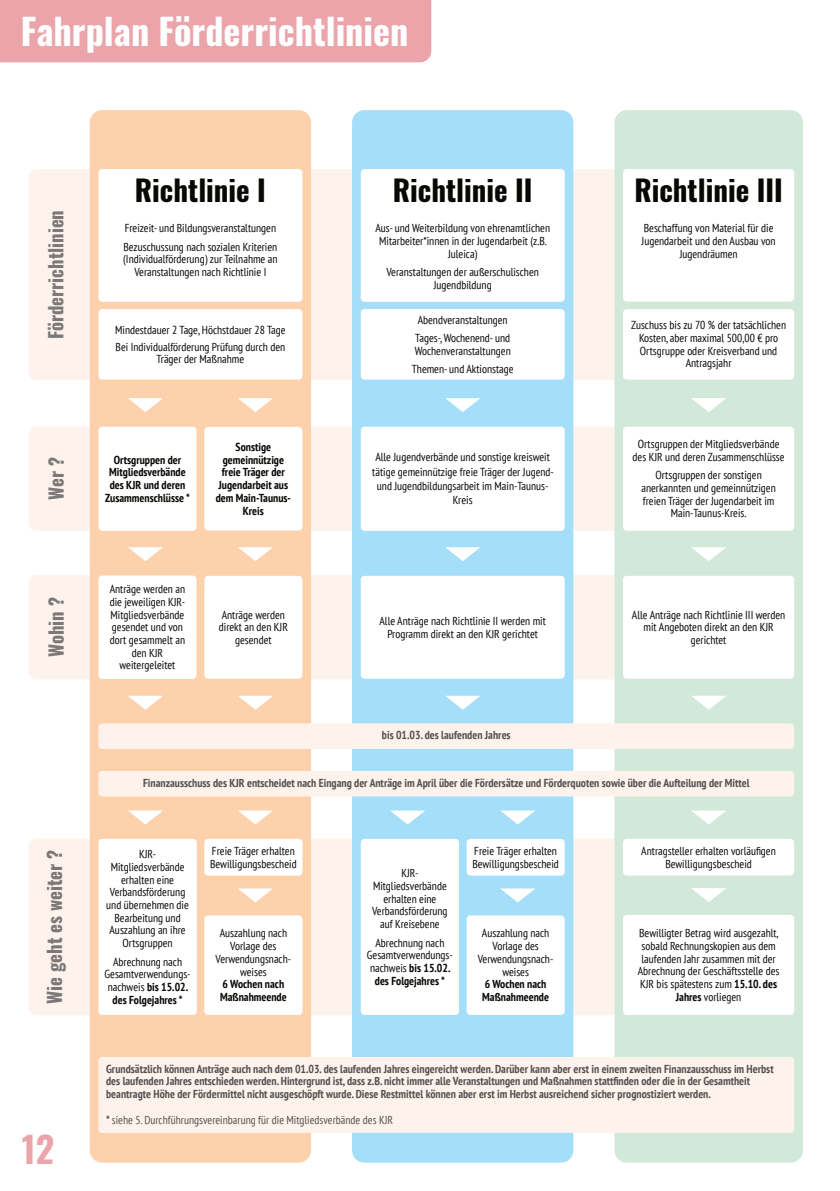
<style>
.page{position:relative;width:840px;height:1191px;background:#fff}
.page>*{position:absolute;margin:0;border:0;box-sizing:border-box;transform-origin:0 0}
.t1{font:700 36px "Oswald";color:#fff}
.t2{font:700 36px "Oswald";color:#eca4ab}
.t3{font:700 28.8px "Oswald";color:#080704}
.t4{font:700 18.8px "Oswald";color:#7c7877}
.t5{font:700 18.8px "Oswald";color:#7d7978}
.t6{font:condensed 11.6px/12.8px "PT Sans";color:#080704;text-align:center}
.t7{font:700 condensed 11.6px/12.8px "PT Sans";color:#545151}
.t8{font:700 condensed 11.6px/12.8px "PT Sans";color:#080704;text-align:center}
.t9{font:700 condensed 11.6px "PT Sans";color:#535050}
.t10{font:condensed 11.6px "PT Sans";color:#545151}
.s1{font-weight:700}
</style>
<div class="page">
<div style="left:0;top:0;width:431px;height:62px;background:#eca4ab"></div>
<div style="left:28px;top:426px;width:586px;height:105px;background:#fef3ec"></div>
<div style="left:28px;top:169px;width:586px;height:211px;background:#fef3ec"></div>
<div style="left:28px;top:575px;width:586px;height:104px;background:#fef3ec"></div>
<div style="left:28px;top:838px;width:586px;height:177px;background:#fef3ec"></div>
<div style="left:90px;top:110px;width:221px;height:1052px;background:#fdd1ac;border-radius:12px"></div>
<div style="left:98px;top:169px;width:204px;height:133px;background:#fff"></div>
<div style="left:98px;top:309px;width:204px;height:70px;background:#fff"></div>
<div style="left:98px;top:427px;width:98px;height:104px;background:#fff"></div>
<div style="left:204px;top:427px;width:98px;height:103px;background:#fff"></div>
<div style="left:98px;top:575px;width:98px;height:104px;background:#fff"></div>
<div style="left:204px;top:576px;width:98px;height:102px;background:#fff"></div>
<div style="left:98px;top:839px;width:99px;height:176px;background:#fff"></div>
<div style="left:204px;top:915px;width:98px;height:100px;background:#fff"></div>
<div style="left:204px;top:839px;width:98px;height:36px;background:#fff"></div>
<svg style="left:238px;top:888px;width:35px;height:14px"></svg>
<div style="left:352px;top:110px;width:221px;height:1052px;background:#a4def8;border-radius:12px"></div>
<div style="left:360px;top:169px;width:204px;height:133px;background:#fff"></div>
<div style="left:360px;top:309px;width:204px;height:70px;background:#fff"></div>
<div style="left:360px;top:427px;width:204px;height:104px;background:#fff"></div>
<div style="left:360px;top:576px;width:204px;height:102px;background:#fff"></div>
<div style="left:614px;top:110px;width:188px;height:1052px;background:#d2e9d9;border-radius:12px"></div>
<div style="left:622px;top:169px;width:171px;height:132px;background:#fff"></div>
<div style="left:622px;top:309px;width:171px;height:70px;background:#fff"></div>
<div style="left:98px;top:723px;width:695px;height:26px;background:#fef3ec"></div>
<div style="left:98px;top:771px;width:695px;height:25px;background:#fef3ec"></div>
<div style="left:98px;top:1057px;width:695px;height:75px;background:#fef3ec"></div>
<div style="left:622px;top:427px;width:171px;height:104px;background:#fff"></div>
<div style="left:622px;top:576px;width:171px;height:102px;background:#fff"></div>
<div style="left:622px;top:838px;width:171px;height:37px;background:#fff"></div>
<div style="left:622px;top:915px;width:171px;height:100px;background:#fff"></div>
<svg style="left:691px;top:888px;width:35px;height:14px"></svg>
<div style="left:360px;top:839px;width:99px;height:176px;background:#fff"></div>
<svg style="left:128px;top:398px;width:35px;height:14px"></svg>
<svg style="left:238px;top:398px;width:35px;height:14px"></svg>
<svg style="left:445px;top:398px;width:35px;height:14px"></svg>
<svg style="left:691px;top:398px;width:35px;height:14px"></svg>
<svg style="left:128px;top:547px;width:35px;height:14px"></svg>
<svg style="left:238px;top:547px;width:35px;height:14px"></svg>
<svg style="left:445px;top:547px;width:35px;height:14px"></svg>
<svg style="left:691px;top:547px;width:35px;height:14px"></svg>
<svg style="left:128px;top:696px;width:35px;height:14px"></svg>
<svg style="left:238px;top:696px;width:35px;height:14px"></svg>
<svg style="left:446px;top:696px;width:34px;height:14px"></svg>
<svg style="left:692px;top:696px;width:34px;height:14px"></svg>
<svg style="left:128px;top:810px;width:35px;height:14px"></svg>
<svg style="left:390px;top:810px;width:35px;height:14px"></svg>
<svg style="left:238px;top:810px;width:35px;height:14px"></svg>
<svg style="left:500px;top:810px;width:35px;height:14px"></svg>
<svg style="left:691px;top:810px;width:35px;height:14px"></svg>
<div style="left:466px;top:915px;width:98px;height:100px;background:#fff"></div>
<div style="left:466px;top:839px;width:98px;height:36px;background:#fff"></div>
<svg style="left:500px;top:888px;width:35px;height:14px"></svg>
<h1 class="t1" style="left:21px;top:3px;width:389px">Fahrplan Förderrichtlinien</h1>
<h3 class="t5" style="left:41px;top:339px;width:131px;rotate:-90deg">Förderrichtlinien</h3>
<h3 class="t4" style="left:41px;top:500px;width:44px;rotate:-90deg">Wer ?</h3>
<h3 class="t4" style="left:41px;top:657px;width:62px;rotate:-90deg">Wohin ?</h3>
<h2 class="t3" style="left:135px;top:168px;width:132px">Richtlinie I</h2>
<p class="t6" style="left:123px;top:219px;width:155px;line-height:18.4px;text-align:left">Freizeit- und Bildungsveranstaltungen<br>Bezuschussung nach sozialen Kriterien</p>
<p class="t6" style="left:123px;top:253px;width:156px">(Individualförderung) zur Teilnahme an<br>Veranstaltungen nach Richtlinie I</p>
<p class="t6" style="left:115px;top:321px;width:172px;line-height:17.4px;text-align:left">Mindestdauer 2 Tage, Höchstdauer 28 Tage<br>Bei Individualförderung Prüfung durch den</p>
<p class="t6" style="left:156px;top:352px;width:89px">Träger der Maßnahme</p>
<p class="t8" style="left:105px;top:453px;width:86px">Ortsgruppen der<br>Mitgliedsverbände des KJR und deren<br>Zusammenschlüsse *</p>
<p class="t8" style="left:215px;top:440px;width:77px">Sonstige gemeinnützige freie Träger der<br>Jugendarbeit aus dem Main-Taunus-<br>Kreis</p>
<p class="t6" style="left:110px;top:582px;width:77px">Anträge werden an die jeweiligen KJR-<br>Mitgliedsverbände gesendet und von dort gesammelt an den KJR weitergeleitet</p>
<p class="t6" style="left:219px;top:608px;width:71px">Anträge werden direkt an den KJR gesendet</p>
<h2 class="t3" style="left:392px;top:168px;width:141px">Richtlinie II</h2>
<p class="t6" style="left:375px;top:221px;width:176px">Aus- und Weiterbildung von ehrenamtlichen<br>Mitarbeiter*innen in der Jugendarbeit (z.B.<br>Juleica)</p>
<p class="t6" style="left:386px;top:265px;width:154px">Veranstaltungen der außerschulischen<br>Jugendbildung</p>
<p class="t6" style="left:415px;top:310px;width:96px;line-height:18.4px;text-align:left">Abendveranstaltungen<br>Tages-, Wochenend- und</p>
<p class="t6" style="left:411px;top:341px;width:103px;line-height:18.4px;text-align:left">Wochenveranstaltungen<br>Themen- und Aktionstage</p>
<p class="t6" style="left:372px;top:449px;width:183px;line-height:14.4px">Alle Jugendverbände und sonstige kreisweit tätige gemeinnützige freie Träger der Jugend&shy;und Jugendbildungsarbeit im Main-Taunus-Kreis</p>
<p class="t6" style="left:379px;top:614px;width:168px">Alle Anträge nach Richtlinie II werden mit<br>Programm direkt an den KJR gerichtet</p>
<h2 class="t3" style="left:634px;top:168px;width:150px">Richtlinie III</h2>
<p class="t6" style="left:641px;top:221px;width:135px">Beschaffung von Material für die<br>Jugendarbeit und den Ausbau von<br>Jugendräumen</p>
<p class="t6" style="left:630px;top:318px;width:156px">Zuschuss bis zu 70 % der tatsächlichen<br>Kosten, aber maximal 500,00 € pro<br>Ortsgruppe oder Kreisverband und<br>Antragsjahr</p>
<p class="t6" style="left:632px;top:437px;width:153px">Ortsgruppen der Mitgliedsverbände des KJR und deren Zusammenschlüsse</p>
<p class="t6" style="left:641px;top:468px;width:136px">Ortsgruppen der sonstigen anerkannten und gemeinnützigen freien Träger der Jugendarbeit im<br>Main-Taunus-Kreis.</p>
<p class="t6" style="left:631px;top:608px;width:155px">Alle Anträge nach Richtlinie III werden mit Angeboten direkt an den KJR gerichtet</p>
<h3 class="t4" style="left:40px;top:1004px;width:156px;rotate:-90deg">Wie geht es weiter ?</h3>
<h1 class="t2" style="left:22px;top:1120px;width:34px">12</h1>
<p class="t7" style="left:382px;top:728px;width:130px">bis 01.03. des laufenden Jahres</p>
<p class="t9" style="left:143px;top:775px;width:607px">Finanzausschuss des KJR entscheidet nach Eingang der Anträge im April über die Fördersätze und Förderquoten sowie über die Aufteilung der Mittel</p>
<p class="t6" style="left:106px;top:847px;width:84px">KJR-<br>Mitgliedsverbände erhalten eine<br>Verbandsförderung und übernehmen die<br>Bearbeitung und<br>Auszahlung an ihre<br>Ortsgruppen</p>
<p class="t6" style="left:104px;top:955px;width:87px">Abrechnung nach<br>Gesamtverwendungs&shy;nachweis <span class="s1">bis 15.02. des Folgejahres *</span></p>
<p class="t6" style="left:210px;top:844px;width:88px;text-align:left">Freie Träger erhalten<br>Bewilligungsbescheid</p>
<p class="t6" style="left:215px;top:926px;width:77px">Auszahlung nach<br>Vorlage des<br>Verwendungsnach&shy;weises</p>
<p class="t8" style="left:220px;top:977px;width:68px;text-align:left">6 Wochen nach<br>Maßnahmeende</p>
<p class="t6" style="left:472px;top:844px;width:88px;text-align:left">Freie Träger erhalten<br>Bewilligungsbescheid</p>
<p class="t6" style="left:372px;top:866px;width:77px">KJR-<br>Mitgliedsverbände erhalten eine<br>Verbandsförderung auf Kreisebene</p>
<p class="t6" style="left:366px;top:936px;width:87px">Abrechnung nach<br>Gesamtverwendungs&shy;nachweis <span class="s1">bis 15.02. des Folgejahres *</span></p>
<p class="t6" style="left:477px;top:926px;width:77px">Auszahlung nach<br>Vorlage des<br>Verwendungsnach&shy;weises</p>
<p class="t8" style="left:482px;top:977px;width:68px;text-align:left">6 Wochen nach<br>Maßnahmeende</p>
<p class="t6" style="left:641px;top:844px;width:136px">Antragsteller erhalten vorläufigen<br>Bewilligungsbescheid</p>
<p class="t6" style="left:637px;top:926px;width:143px">Bewilligter Betrag wird ausgezahlt, sobald Rechnungskopien aus dem laufenden Jahr zusammen mit der<br>Abrechnung der Geschäftsstelle des<br>KJR bis spätestens zum <span class="s1">15.10. des<br>Jahres</span> vorliegen</p>
<p class="t7" style="left:106px;top:1062px;width:668px">Grundsätzlich können Anträge auch nach dem 01.03. des laufenden Jahres eingereicht werden. Darüber kann aber erst in einem zweiten Finanzausschuss im Herbst des laufenden Jahres entschieden werden. Hintergrund ist, dass z.B. nicht immer alle Veranstaltungen und Maßnahmen stattfinden oder die in der Gesamtheit beantragte Höhe der Fördermittel nicht ausgeschöpft wurde. Diese Restmittel können aber erst im Herbst ausreichend sicher prognostiziert werden.</p>
<p class="t10" style="left:106px;top:1112px;width:288px"><span class="s1">*</span> siehe 5. Durchführungsvereinbarung für die Mitgliedsverbände des KJR</p>
</div>
